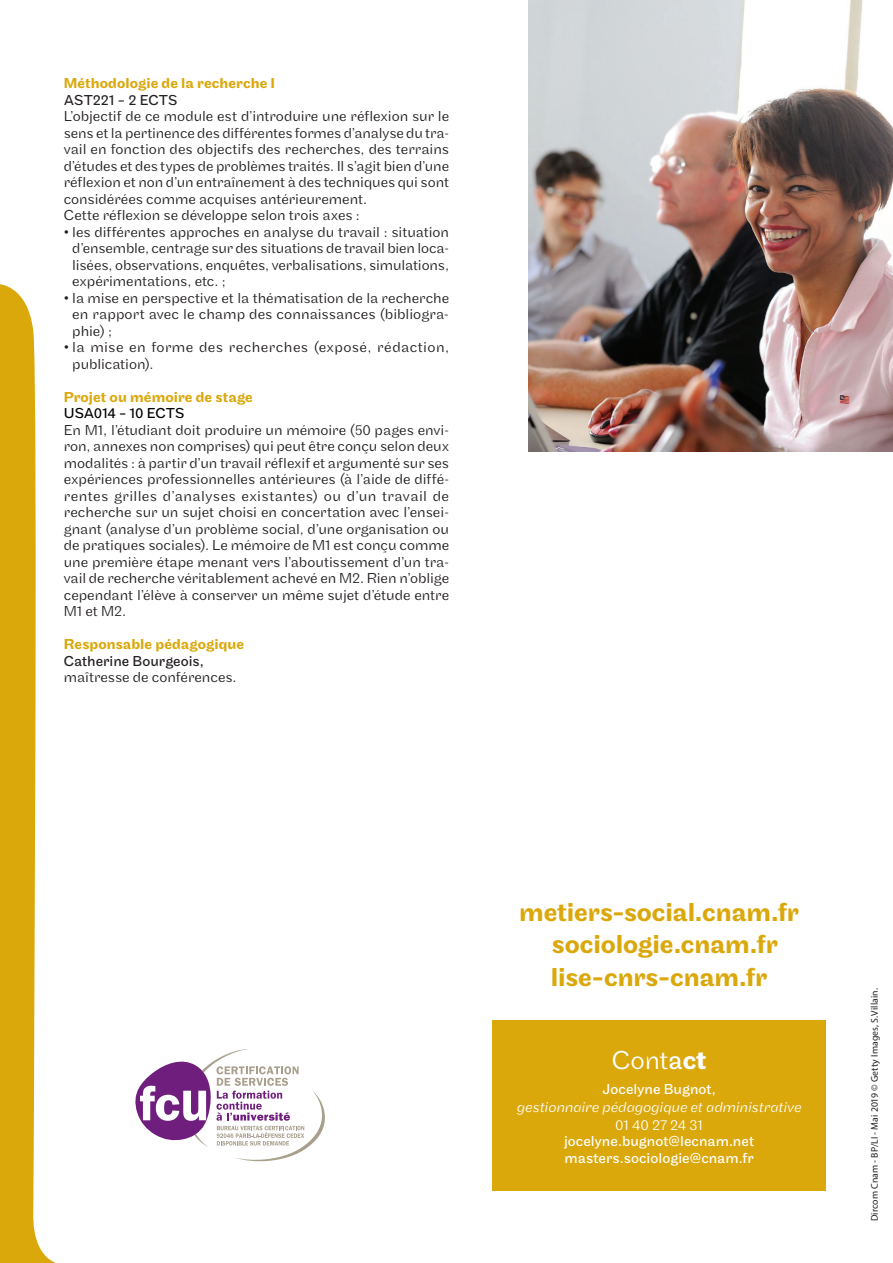
<style>
.page{position:relative;width:893px;height:1263px;background:#fff}
.page>*{position:absolute;margin:0;border:0;box-sizing:border-box;transform-origin:0 0}
.t1{font:500 27px "Maple";letter-spacing:-.005em;color:#dba80c}
.titre{font:300 27px "Maple";color:#fff}
.texte{font:300 15px/16.5px "Maple";color:#231f20;text-align:justify}
.texte-2{font:500 15px "Maple";letter-spacing:.005em;color:#dba80c}
.texte-3{font:15px "Maple";letter-spacing:.005em;color:#fff}
.texte-4{font:300 15px/16.5px "Maple";letter-spacing:.025em;color:#231f20}
.texte-5{font:italic 300 15px "Maple";letter-spacing:-.005em;color:#fff}
.texte-6{font:15px "Maple";color:#231f20}
.texte-7{font:15px "Maple";letter-spacing:-.01em;color:#000}
.texte-8{font:300 15px "Maple";color:#fff}
.t2{font:9.75px "Myriad Pro";letter-spacing:.015em;color:#231f20}
.s1{font-weight:400}
.s2{font-weight:500}
.s3{font-weight:700}
</style>
<div class="page">
<svg style="left:0;top:284px;width:56px;height:979px;fill:#dba80c"></svg>
<img style="left:529px;top:0;width:364px;height:452px">
<div style="left:492px;top:1020px;width:334px;height:171px;background:#dba80c"></div>
<svg style="left:135px;top:1049px;width:190px;height:113px"></svg>
<p class="texte-2" style="left:64px;top:75px;width:213px">Méthodologie de la recherche I</p>
<p class="texte-6" style="left:64px;top:91px;width:115px">AST221 - 2 ECTS</p>
<p class="texte" style="left:64px;top:108px;width:387px">L’objectif de ce module est d’introduire une réflexion sur le sens et la pertinence des différentes formes d’analyse du tra&shy;vail en fonction des objectifs des recherches, des terrains d’études et des types de problèmes traités. Il s’agit bien d’une réflexion et non d’un entraînement à des techniques qui sont considérées comme acquises antérieurement.</p>
<p class="texte" style="left:64px;top:207px;width:297px">Cette réflexion se développe selon trois axes :</p>
<p class="texte" style="left:72px;top:224px;width:378px;text-indent:-9px">• les différentes approches en analyse du travail : situation d’ensemble, centrage sur des situations de travail bien loca&shy;lisées, observations, enquêtes, verbalisations, simulations, expérimentations, etc. ;</p>
<p class="texte" style="left:72px;top:290px;width:378px;text-indent:-9px">• la mise en perspective et la thématisation de la recherche en rapport avec le champ des connaissances (bibliogra&shy;phie) ;</p>
<p class="texte-4" style="left:72px;top:339px;width:378px;text-indent:-9px">• la mise en forme des recherches (exposé, rédaction, publication).</p>
<p class="texte-2" style="left:64px;top:388px;width:191px">Projet ou mémoire de stage</p>
<p class="texte-7" style="left:64px;top:405px;width:122px">USA014 - 10 ECTS</p>
<p class="texte" style="left:64px;top:422px;width:387px">En M1, l’étudiant doit produire un mémoire (50 pages envi&shy;ron, annexes non comprises) qui peut être conçu selon deux modalités : à partir d’un travail réflexif et argumenté sur ses expériences professionnelles antérieures (à l’aide de diffé&shy;rentes grilles d’analyses existantes) ou d’un travail de recherche sur un sujet choisi en concertation avec l’ensei&shy;gnant (analyse d’un problème social, d’une organisation ou de pratiques sociales). Le mémoire de M1 est conçu comme une première étape menant vers l’aboutissement d’un tra&shy;vail de recherche véritablement achevé en M2. Rien n’oblige cependant l’élève à conserver un même sujet d’étude entre M1 et M2.</p>
<p class="texte-2" style="left:64px;top:636px;width:182px">Responsable pédagogique</p>
<p class="texte-6" style="left:64px;top:652px;width:142px">Catherine Bourgeois,</p>
<p class="texte" style="left:64px;top:669px;width:174px">maîtresse de conférences.</p>
<p class="t1" style="left:519px;top:896px;width:281px">metiers-social.cnam.fr</p>
<p class="t1" style="left:552px;top:929px;width:227px">sociologie.cnam.fr</p>
<p class="t1" style="left:551px;top:961px;width:218px">lise-cnrs-cnam.fr</p>
<p class="titre" style="left:612px;top:1044px;width:96px">Cont<span class="s1">a</span><span class="s2">c</span><span class="s3">t</span></p>
<p class="texte-3" style="left:602px;top:1080px;width:115px">Jocelyne Bugnot,</p>
<p class="texte-5" style="left:517px;top:1098px;width:286px">gestionnaire pédagogique et administrative</p>
<p class="texte-8" style="left:615px;top:1116px;width:89px">01 40 27 24 31</p>
<p class="texte-3" style="left:564px;top:1132px;width:192px">jocelyne.bugnot@lecnam.net</p>
<p class="texte-3" style="left:564px;top:1149px;width:191px">masters.sociologie@cnam.fr</p>
<p class="t2" style="left:869px;top:1221px;width:235px;rotate:-90deg">Dircom Cnam - BP/LI - Mai 2019 © Getty Images, S.Villain.</p>
</div>
